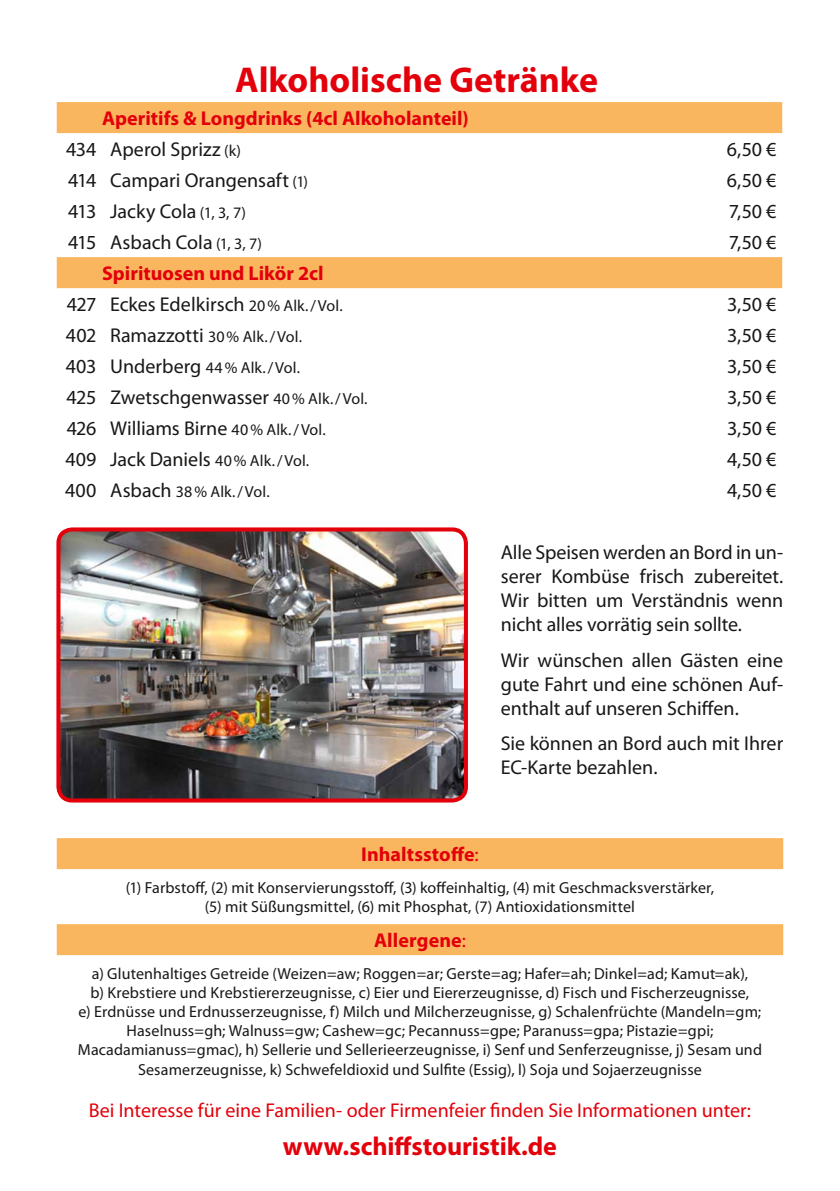
<style>
.page{position:relative;width:840px;height:1191px;background:#fff}
.page>*{position:absolute;margin:0;border:0;box-sizing:border-box;transform-origin:0 0}
.t1{font:700 36px "Myriad Pro";color:#e3000b}
.t2{font:700 26px "Myriad Pro";letter-spacing:-.005em;color:#e3000b}
.t3{font:20px/24px "Myriad Pro";letter-spacing:-.005em;color:#181716;text-align:justify}
.t4{font:700 20px/31px "Myriad Pro";color:#e3000b}
.t5{font:20px "Myriad Pro";color:#e3000b}
.t6{font:16px/19.2px "Myriad Pro";letter-spacing:.005em;color:#181716;text-align:center}
.s1{font-weight:400;color:#181716}
.s2{font-weight:400;font-size:16px;color:#181716}
.s3{font-size:16px}
.s4{font-size:20px}
.s5{font-weight:400}
</style>
<div class="page">
<svg style="left:57px;top:102px;width:724px;height:186px"></svg>
<svg style="left:57px;top:838px;width:725px;height:117px;fill:#f9b65f"></svg>
<img style="left:61px;top:530px;width:404px;height:270px">
<div style="left:56px;top:527px;width:411px;height:275px;border:4px solid #e3000b;border-radius:14px"></div>
<h1 class="t1" style="left:235px;top:56px;width:364px">Alkoholische Getränke</h1>
<p class="t4" style="left:66px;top:102px;width:404px;text-indent:36px">Aperitifs &amp; Longdrinks (4cl Alkoholanteil)<br><span class="s1">434 Aperol Sprizz</span> <span class="s2">(k)</span></p>
<p class="t3" style="left:726px;top:137px;width:51px">6,50 €</p>
<p class="t3" style="left:68px;top:168px;width:241px">414 Campari Orangensaft <span class="s3">(1)</span></p>
<p class="t3" style="left:726px;top:168px;width:51px">6,50 €</p>
<p class="t3" style="left:68px;top:199px;width:179px">413 Jacky Cola <span class="s3">(1, 3, 7)</span></p>
<p class="t3" style="left:728px;top:199px;width:49px">7,50 €</p>
<p class="t3" style="left:68px;top:230px;width:195px">415 Asbach Cola <span class="s3">(1, 3, 7)</span></p>
<p class="t3" style="left:728px;top:230px;width:49px">7,50 €</p>
<p class="t4" style="left:67px;top:257px;width:277px;text-indent:35px">Spirituosen und Likör 2cl<br><span class="s1">427 Eckes Edelkirsch</span> <span class="s2">20% Alk./Vol.</span></p>
<p class="t3" style="left:726px;top:292px;width:51px">3,50 €</p>
<p class="t3" style="left:66px;top:323px;width:237px">402 Ramazzotti <span class="s3">30% Alk./Vol.</span></p>
<p class="t3" style="left:726px;top:323px;width:51px">3,50 €</p>
<p class="t3" style="left:66px;top:354px;width:236px">403 Underberg <span class="s3">44% Alk./Vol.</span></p>
<p class="t3" style="left:726px;top:354px;width:51px">3,50 €</p>
<p class="t3" style="left:66px;top:385px;width:302px">425 Zwetschgenwasser <span class="s3">40% Alk./Vol.</span></p>
<p class="t3" style="left:726px;top:385px;width:51px">3,50 €</p>
<p class="t3" style="left:67px;top:416px;width:260px">426 Williams Birne <span class="s3">40% Alk./Vol.</span></p>
<p class="t3" style="left:726px;top:416px;width:51px">3,50 €</p>
<p class="t3" style="left:65px;top:447px;width:245px">409 Jack Daniels <span class="s3">40% Alk./Vol.</span></p>
<p class="t3" style="left:726px;top:447px;width:51px">4,50 €</p>
<p class="t6" style="left:65px;top:482px;width:206px"><span class="s4">400 Asbach</span> 38% Alk./Vol.</p>
<p class="t3" style="left:726px;top:478px;width:51px">4,50 €</p>
<p class="t3" style="left:500px;top:540px;width:284px">Alle Speisen werden an Bord in un&shy;serer Kombüse frisch zubereitet.<br>Wir bitten um Verständnis wenn nicht alles vorrätig sein sollte.</p>
<p class="t3" style="left:500px;top:648px;width:284px">Wir wünschen allen Gästen eine gute Fahrt und eine schönen Auf&shy;enthalt auf unseren Schiffen.</p>
<p class="t3" style="left:500px;top:731px;width:284px">Sie können an Bord auch mit Ihrer<br>EC-Karte bezahlen.</p>
<p class="t4" style="left:361px;top:838px;width:119px">Inhaltsstoffe<span class="s5">:</span></p>
<p class="t6" style="left:126px;top:877px;width:589px">(1) Farbstoff, (2) mit Konservierungsstoff, (3) koffeinhaltig, (4) mit Geschmacksverstärker, (5) mit Süßungsmittel, (6) mit Phosphat, (7) Antioxidationsmittel</p>
<p class="t4" style="left:374px;top:924px;width:93px">Allergene<span class="s5">:</span></p>
<p class="t6" style="left:78px;top:963px;width:685px">a) Glutenhaltiges Getreide (Weizen=aw; Roggen=ar; Gerste=ag; Hafer=ah; Dinkel=ad; Kamut=ak),<br>b) Krebstiere und Krebstiererzeugnisse, c) Eier und Eiererzeugnisse, d) Fisch und Fischerzeugnisse,<br>e) Erdnüsse und Erdnusserzeugnisse, f) Milch und Milcherzeugnisse, g) Schalenfrüchte (Mandeln=gm; Haselnuss=gh; Walnuss=gw; Cashew=gc; Pecannuss=gpe; Paranuss=gpa; Pistazie=gpi; Macadamianuss=gmac), h) Sellerie und Sellerieerzeugnisse, i) Senf und Senferzeugnisse, j) Sesam und Sesamerzeugnisse, k) Schwefeldioxid und Sulfite (Essig), l) Soja und Sojaerzeugnisse</p>
<p class="t5" style="left:89px;top:1098px;width:663px">Bei Interesse für eine Familien- oder Firmenfeier finden Sie Informationen unter:</p>
<h2 class="t2" style="left:283px;top:1129px;width:275px">www.schiffstouristik.de</h2>
</div>
